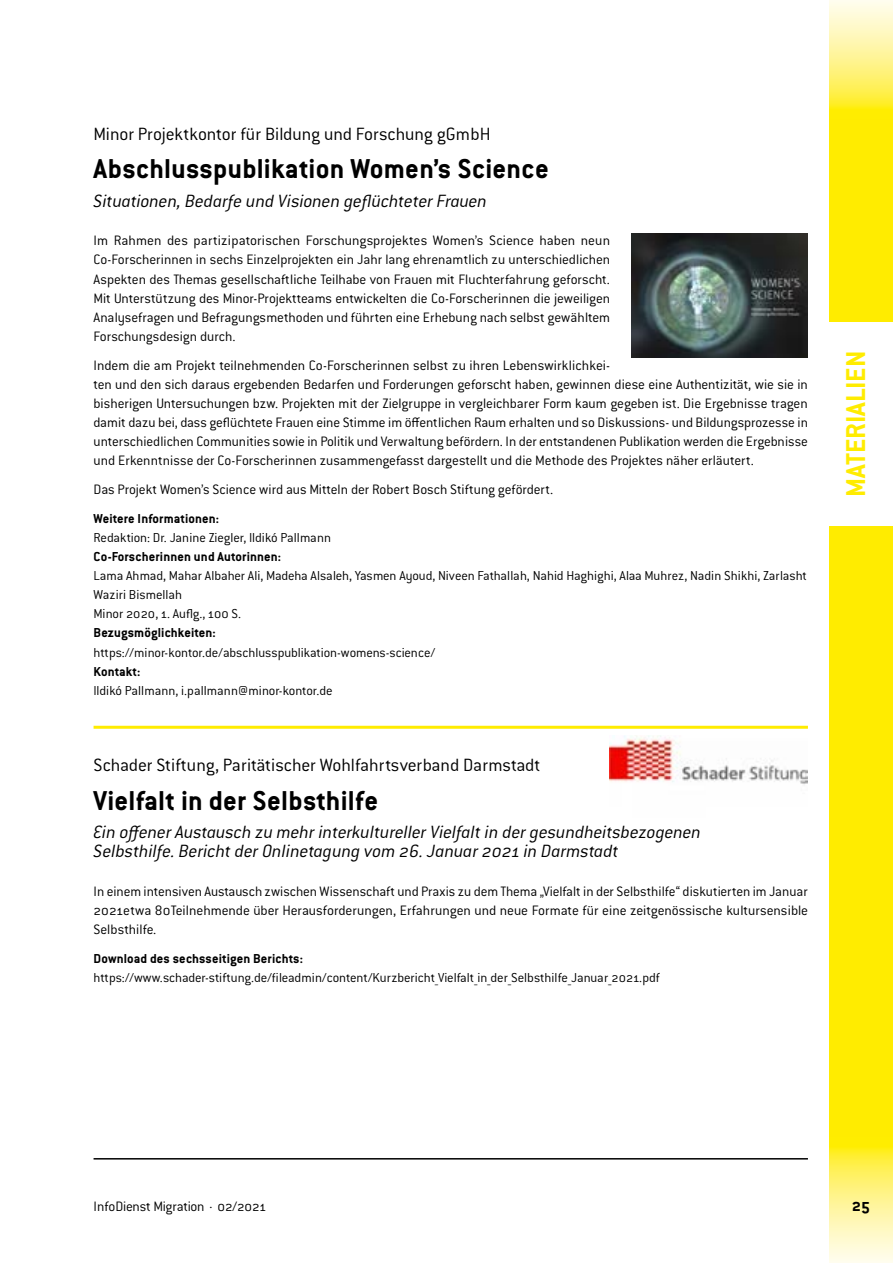
<style>
.page{position:relative;width:893px;height:1263px;background:#fff}
.page>*{position:absolute;margin:0;border:0;box-sizing:border-box;transform-origin:0 0}
.t1{font:700 30px "Conduit ITC Pro";letter-spacing:.01em;color:#000}
.t2{font:700 30px "Conduit ITC Pro";color:#ffec00}
.t3{font:italic 300 19.5px/19.2px "Conduit ITC Pro";letter-spacing:-.005em;color:#000}
.t4{font:300 19.5px "Conduit ITC Pro";letter-spacing:-.005em;color:#000}
.t5{font:700 18px "Conduit ITC Pro";color:#000}
.t6{font:300 15px/19.2px "Conduit ITC Pro";letter-spacing:-.005em;color:#000;text-align:justify}
.t7{font:300 14.25px/19px "Conduit ITC Pro";letter-spacing:-.005em;color:#000}
.t8{font:700 14.25px "Conduit ITC Pro";letter-spacing:.01em;color:#000}
</style>
<div class="page">
<div style="left:829px;top:119px;width:64px;height:1017px;background:#ffec00"></div>
<svg style="left:829px;top:1136px;width:64px;height:127px;background:#fff486"></svg>
<svg style="left:829px;top:0;width:64px;height:119px;background:#fff487"></svg>
<hr style="left:94px;top:1158px;width:714px;height:1px;background:#000">
<div style="left:829px;top:322px;width:64px;height:204px;background:#fff"></div>
<hr style="left:94px;top:726px;width:714px;height:3px;background:#ffec00">
<img style="left:631px;top:234px;width:177px;height:124px">
<img style="left:610px;top:736px;width:198px;height:49px">
<h2 class="t4" style="left:94px;top:123px;width:399px">Minor Projektkontor für Bildung und Forschung gGmbH</h2>
<h1 class="t1" style="left:94px;top:152px;width:457px">Abschlusspublikation Women’s Science</h1>
<h2 class="t3" style="left:94px;top:192px;width:395px">Situationen, Bedarfe und Visionen geflüchteter Frauen</h2>
<p class="t6" style="left:94px;top:231px;width:518px">Im Rahmen des partizipatorischen Forschungsprojektes Women’s Science haben neun Co-Forscherinnen in sechs Einzelprojekten ein Jahr lang ehrenamtlich zu unterschiedlichen Aspekten des Themas gesellschaftliche Teilhabe von Frauen mit Fluchterfahrung geforscht.<br>Mit Unterstützung des Minor-Projektteams entwickelten die Co-Forscherinnen die jeweiligen Analysefragen und Befragungsmethoden und führten eine Erhebung nach selbst gewähltem Forschungsdesign durch.</p>
<p class="t6" style="left:94px;top:355px;width:716px;text-align:left">Indem die am Projekt teilnehmenden Co-Forscherinnen selbst zu ihren Lebenswirklichkei-<br>ten und den sich daraus ergebenden Bedarfen und Forderungen geforscht haben, gewinnen diese eine Authentizität, wie sie in bisherigen Untersuchungen bzw. Projekten mit der Zielgruppe in vergleichbarer Form kaum gegeben ist. Die Ergebnisse tragen damit dazu bei, dass geflüchtete Frauen eine Stimme im öffentlichen Raum erhalten und so Diskussions- und Bildungsprozesse in unterschiedlichen Communities sowie in Politik und Verwaltung befördern. In der entstandenen Publikation werden die Ergebnisse und Erkenntnisse der Co-Forscherinnen zusammengefasst dargestellt und die Methode des Projektes näher erläutert.</p>
<p class="t6" style="left:94px;top:480px;width:461px">Das Projekt Women’s Science wird aus Mitteln der Robert Bosch Stiftung gefördert.</p>
<p class="t8" style="left:94px;top:510px;width:127px">Weitere Informationen:</p>
<p class="t7" style="left:94px;top:528px;width:239px">Redaktion: Dr. Janine Ziegler, Ildikó Pallmann</p>
<p class="t8" style="left:94px;top:548px;width:189px">Co-Forscherinnen und Autorinnen:</p>
<p class="t7" style="left:94px;top:566px;width:715px">Lama Ahmad, Mahar Albaher Ali, Madeha Alsaleh, Yasmen Ayoud, Niveen Fathallah, Nahid Haghighi, Alaa Muhrez, Nadin Shikhi, Zarlasht<br>Waziri Bismellah<br>Minor 2020, 1. Auflg., 100 S.</p>
<p class="t8" style="left:94px;top:625px;width:124px">Bezugsmöglichkeiten:</p>
<p class="t7" style="left:94px;top:643px;width:343px">https://minor-kontor.de/abschlusspublikation-womens-science/</p>
<p class="t8" style="left:94px;top:663px;width:48px">Kontakt:</p>
<p class="t7" style="left:94px;top:681px;width:241px">Ildikó Pallmann, i.pallmann@minor-kontor.de</p>
<h2 class="t4" style="left:94px;top:755px;width:449px">Schader Stiftung, Paritätischer Wohlfahrtsverband Darmstadt</h2>
<h1 class="t1" style="left:94px;top:783px;width:286px">Vielfalt in der Selbsthilfe</h1>
<h2 class="t3" style="left:94px;top:823px;width:609px">Ein offener Austausch zu mehr interkultureller Vielfalt in der gesundheitsbezogenen<br>Selbsthilfe. Bericht der Onlinetagung vom 26. Januar 2021 in Darmstadt</h2>
<p class="t6" style="left:94px;top:881px;width:716px">In einem intensiven Austausch zwischen Wissenschaft und Praxis zu dem Thema „Vielfalt in der Selbsthilfe“ diskutierten im Januar 2021etwa 80Teilnehmende über Herausforderungen, Erfahrungen und neue Formate für eine zeitgenössische kultursensible Selbsthilfe.</p>
<p class="t8" style="left:94px;top:950px;width:211px">Download des sechsseitigen Berichts:</p>
<p class="t7" style="left:94px;top:968px;width:568px">https://www.schader-stiftung.de/fileadmin/content/Kurzbericht_Vielfalt_in_der_Selbsthilfe_Januar_2021.pdf</p>
<h1 class="t2" style="left:838px;top:497px;width:148px;rotate:-90deg">MATERIALIEN</h1>
<p class="t6" style="left:94px;top:1197px;width:174px">InfoDienst Migration · 02/2021</p>
<p class="t5" style="left:852px;top:1195px;width:20px">25</p>
</div>
